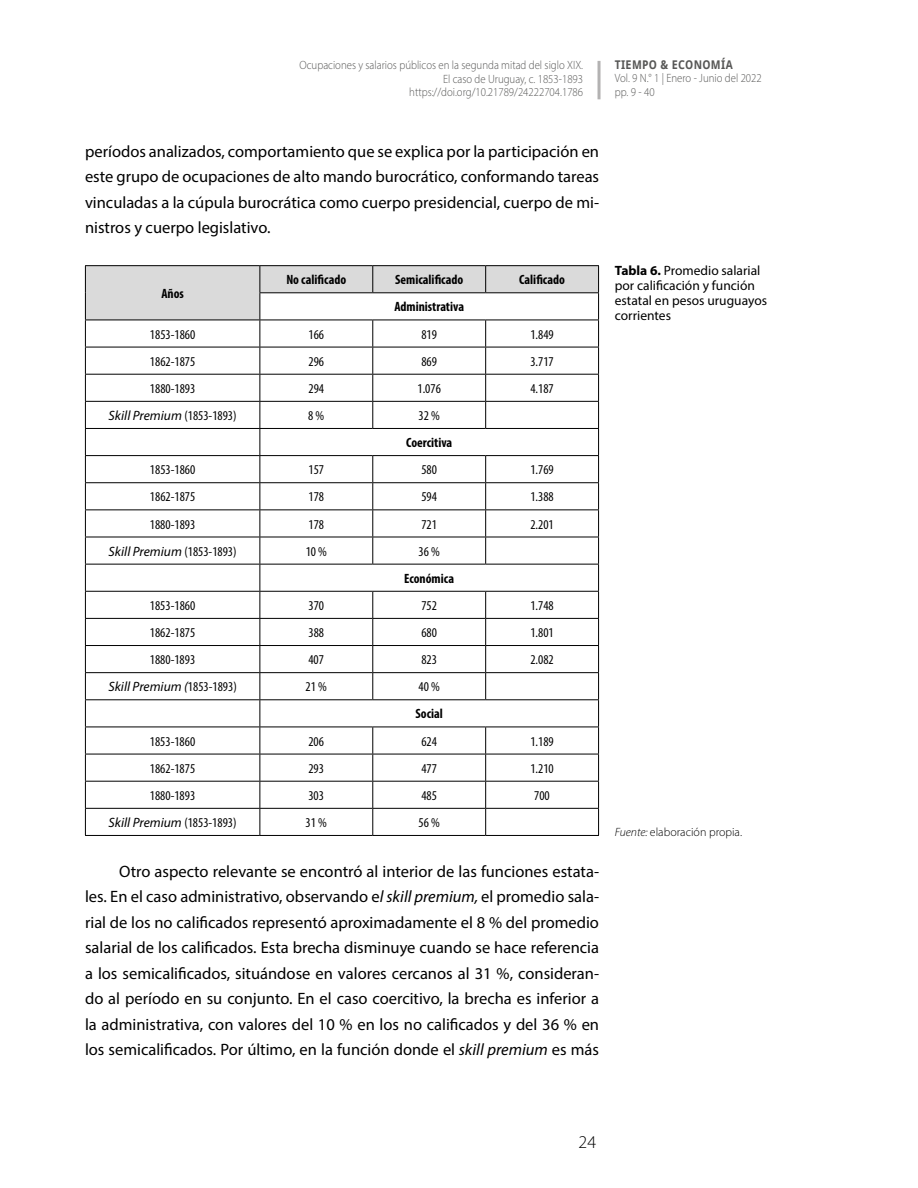
<style>
.page{position:relative;width:918px;height:1188px;background:#fff}
.page>*{position:absolute;margin:0;border:0;box-sizing:border-box;transform-origin:0 0}
.t1{font:300 18px "Myriad Pro";color:#000}
.t2{font:16.5px/25.5px "Myriad Pro";color:#000;text-align:justify}
.t3{font:condensed 13.5px "Myriad Pro";color:#000}
.t4{font:italic 13.5px "Myriad Pro";color:#000}
.t5{font:700 condensed 13.5px "Myriad Pro";color:#000}
.t6{font:13.5px/15px "Myriad Pro";color:#000}
.t7{font:300 12px/13.5px "Myriad Pro";color:#575756;text-align:right;scale:.9 1}
.t8{font:300 12px "Myriad Pro";color:#000}
.t9{font:700 12px "Droid Sans";letter-spacing:.03em;color:#575756;scale:.9 1}
.s1{font-style:normal;font-stretch:condensed}
.s2{font-style:italic}
.s3{font-weight:700}
</style>
<div class="page">
<hr style="left:598px;top:61px;width:3px;height:38px;background:#b3b2b2">
<hr style="left:85px;top:265px;width:175px;height:1px;background:#000">
<hr style="left:260px;top:265px;width:113px;height:1px;background:#000">
<hr style="left:373px;top:265px;width:113px;height:1px;background:#000">
<hr style="left:486px;top:265px;width:113px;height:1px;background:#000">
<hr style="left:85px;top:835px;width:175px;height:1px;background:#000">
<hr style="left:260px;top:835px;width:113px;height:1px;background:#000">
<hr style="left:373px;top:835px;width:113px;height:1px;background:#000">
<hr style="left:486px;top:835px;width:113px;height:1px;background:#000">
<svg style="left:85px;top:266px;width:514px;height:569px"></svg>
<p class="t7" style="left:300px;top:58px;width:317px">Ocupaciones y salarios públicos en la segunda mitad del siglo XIX.<br>El caso de Uruguay, c. 1853-1893 https://doi.org/10.21789/24222704.1786</p>
<p class="t9" style="left:615px;top:56px;width:132px">TIEMPO &amp; ECONOMÍA</p>
<p class="t7" style="left:615px;top:72px;width:165px;text-align:left">Vol. 9 N.° 1 | Enero - Junio del 2022 pp. 9 - 40</p>
<p class="t2" style="left:85px;top:138px;width:516px">períodos analizados, comportamiento que se explica por la participación en este grupo de ocupaciones de alto mando burocrático, conformando tareas vinculadas a la cúpula burocrática como cuerpo presidencial, cuerpo de mi&shy;nistros y cuerpo legislativo.</p>
<p class="t5" style="left:161px;top:285px;width:24px">Años</p>
<p class="t5" style="left:286px;top:271px;width:61px">No calificado</p>
<p class="t5" style="left:395px;top:271px;width:70px">Semicalificado</p>
<p class="t5" style="left:519px;top:271px;width:47px">Calificado</p>
<p class="t5" style="left:394px;top:298px;width:71px">Administrativa</p>
<p class="t3" style="left:150px;top:326px;width:47px">1853-1860</p>
<p class="t3" style="left:309px;top:326px;width:17px">166</p>
<p class="t3" style="left:421px;top:326px;width:17px">819</p>
<p class="t3" style="left:530px;top:326px;width:25px">1.849</p>
<p class="t3" style="left:150px;top:353px;width:47px">1862-1875</p>
<p class="t3" style="left:309px;top:353px;width:17px">296</p>
<p class="t3" style="left:421px;top:353px;width:17px">869</p>
<p class="t3" style="left:530px;top:353px;width:25px">3.717</p>
<p class="t3" style="left:150px;top:380px;width:47px">1880-1893</p>
<p class="t3" style="left:309px;top:380px;width:17px">294</p>
<p class="t3" style="left:418px;top:380px;width:25px">1.076</p>
<p class="t3" style="left:530px;top:380px;width:25px">4.187</p>
<p class="t4" style="left:109px;top:407px;width:129px">Skill Premium <span class="s1">(1853-1893)</span></p>
<p class="t3" style="left:308px;top:407px;width:18px">8 %</p>
<p class="t3" style="left:419px;top:407px;width:23px">32 %</p>
<p class="t5" style="left:406px;top:434px;width:48px">Coercitiva</p>
<p class="t3" style="left:150px;top:462px;width:47px">1853-1860</p>
<p class="t3" style="left:309px;top:462px;width:17px">157</p>
<p class="t3" style="left:421px;top:462px;width:17px">580</p>
<p class="t3" style="left:530px;top:462px;width:25px">1.769</p>
<p class="t3" style="left:150px;top:489px;width:47px">1862-1875</p>
<p class="t3" style="left:309px;top:489px;width:17px">178</p>
<p class="t3" style="left:421px;top:489px;width:17px">594</p>
<p class="t3" style="left:530px;top:489px;width:25px">1.388</p>
<p class="t3" style="left:150px;top:516px;width:47px">1880-1893</p>
<p class="t3" style="left:308px;top:516px;width:17px">178</p>
<p class="t3" style="left:421px;top:516px;width:17px">721</p>
<p class="t3" style="left:530px;top:516px;width:25px">2.201</p>
<p class="t4" style="left:109px;top:543px;width:129px">Skill Premium <span class="s1">(1853-1893)</span></p>
<p class="t3" style="left:306px;top:543px;width:23px">10 %</p>
<p class="t3" style="left:419px;top:543px;width:23px">36 %</p>
<p class="t5" style="left:404px;top:570px;width:51px">Económica</p>
<p class="t3" style="left:150px;top:597px;width:47px">1853-1860</p>
<p class="t3" style="left:308px;top:597px;width:17px">370</p>
<p class="t3" style="left:421px;top:597px;width:17px">752</p>
<p class="t3" style="left:530px;top:597px;width:25px">1.748</p>
<p class="t3" style="left:150px;top:624px;width:47px">1862-1875</p>
<p class="t3" style="left:308px;top:624px;width:17px">388</p>
<p class="t3" style="left:421px;top:624px;width:17px">680</p>
<p class="t3" style="left:530px;top:624px;width:25px">1.801</p>
<p class="t3" style="left:150px;top:652px;width:47px">1880-1893</p>
<p class="t3" style="left:308px;top:652px;width:17px">407</p>
<p class="t3" style="left:421px;top:652px;width:17px">823</p>
<p class="t3" style="left:530px;top:652px;width:25px">2.082</p>
<p class="t4" style="left:108px;top:678px;width:130px">Skill Premium (<span class="s1">1853-1893)</span></p>
<p class="t3" style="left:306px;top:679px;width:23px">21 %</p>
<p class="t3" style="left:419px;top:679px;width:23px">40 %</p>
<p class="t5" style="left:415px;top:706px;width:29px">Social</p>
<p class="t3" style="left:150px;top:733px;width:47px">1853-1860</p>
<p class="t3" style="left:308px;top:733px;width:17px">206</p>
<p class="t3" style="left:421px;top:733px;width:17px">624</p>
<p class="t3" style="left:530px;top:733px;width:25px">1.189</p>
<p class="t3" style="left:150px;top:760px;width:47px">1862-1875</p>
<p class="t3" style="left:308px;top:760px;width:17px">293</p>
<p class="t3" style="left:421px;top:760px;width:17px">477</p>
<p class="t3" style="left:530px;top:760px;width:25px">1.210</p>
<p class="t3" style="left:150px;top:787px;width:47px">1880-1893</p>
<p class="t3" style="left:308px;top:787px;width:17px">303</p>
<p class="t3" style="left:421px;top:787px;width:17px">485</p>
<p class="t3" style="left:534px;top:787px;width:17px">700</p>
<p class="t4" style="left:109px;top:814px;width:129px">Skill Premium <span class="s1">(1853-1893)</span></p>
<p class="t3" style="left:306px;top:814px;width:23px">31 %</p>
<p class="t3" style="left:419px;top:814px;width:23px">56 %</p>
<p class="t2" style="left:85px;top:858px;width:516px;text-indent:34px">Otro aspecto relevante se encontró al interior de las funciones estata&shy;les. En el caso administrativo, observando e<span class="s2">l skill premium,</span> el promedio sala&shy;rial de los no calificados representó aproximadamente el 8 % del promedio salarial de los calificados. Esta brecha disminuye cuando se hace referencia a los semicalificados, situándose en valores cercanos al 31 %, consideran&shy;do al período en su conjunto. En el caso coercitivo, la brecha es inferior a la administrativa, con valores del 10 % en los no calificados y del 36 % en los semicalificados. Por último, en la función donde el <span class="s2">skill premium</span> es más</p>
<p class="t6" style="left:615px;top:263px;width:154px"><span class="s3">Tabla 6.</span> Promedio salarial por calificación y función estatal en pesos uruguayos corrientes</p>
<p class="t8" style="left:615px;top:825px;width:129px"><span class="s2">Fuente:</span> elaboración propia.</p>
<p class="t1" style="left:579px;top:1132px;width:19px">24</p>
</div>
